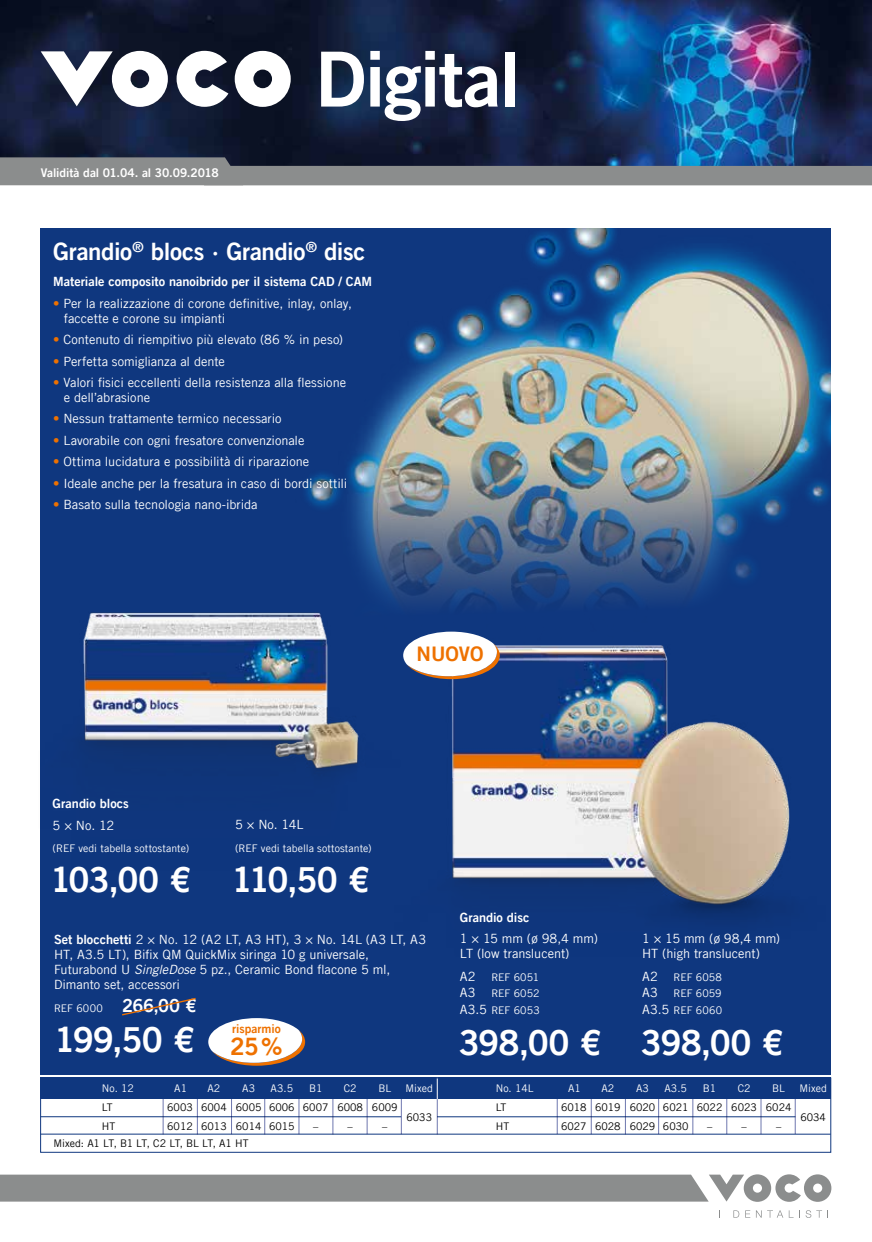
<style>
.page{position:relative;width:872px;height:1242px;background:#fff}
.page>*{position:absolute;margin:0;border:0;box-sizing:border-box;transform-origin:0 0}
.t1{font:76.05px "Trade Gothic LT Com Bd 2";letter-spacing:-.025em;color:#fff}
.t2{font:34.5px "Trade Gothic LT Com Bd 2";letter-spacing:-.03em;color:#fff}
.t3{font:24px "Trade Gothic LT Com Bd 2";letter-spacing:-.015em;color:#fff}
.t4{font:24px "Trade Gothic LT Com Bd 2";color:#ee7100}
.t5{font:20.1px "Trade Gothic LT Com Bd 2";color:#ee7100}
.t6{font:12.75px/15px "Trade Gothic LT Com";letter-spacing:-.005em;color:#fff}
.t7{font:12.75px "Trade Gothic LT Com Bd 2";color:#fff}
.t8{font:12px "Trade Gothic LT Com Bd 2";letter-spacing:-.005em;color:#fff}
.t9{font:12px "Trade Gothic LT Com Bd 2";color:#ee7100}
.t10{font:10.5px/16.5px "Trade Gothic LT Com";color:#fff;text-align:justify}
.t11{font:10.5px/18.8px "Trade Gothic LT Com";color:#000}
.s1{color:#ee7100}
.s2{font-family:"Trade Gothic LT Com Bd 2"}
.s3{font-style:italic}
.s4{font-family:"Trade Gothic LT Com Bd 2";font-size:18px}
.s5{font-size:12.75px}
</style>
<div class="page">
<svg style="left:0;top:1174px;width:831px;height:27px;background:#959797"></svg>
<div style="left:40px;top:228px;width:791px;height:846px;background:#0f377f"></div>
<img style="left:305px;top:228px;width:525px;height:349px">
<img style="left:82px;top:612px;width:277px;height:164px">
<img style="left:370px;top:577px;width:420px;height:341px">
<svg style="left:403px;top:631px;width:97px;height:48px"></svg>
<img style="left:0;top:0;width:872px;height:166px">
<hr style="left:625px;top:1098px;width:1px;height:36px;background:#6e77af">
<hr style="left:591px;top:1098px;width:1px;height:36px;background:#6e77af">
<hr style="left:658px;top:1098px;width:1px;height:36px;background:#6e77af">
<hr style="left:692px;top:1098px;width:1px;height:36px;background:#6e77af">
<hr style="left:726px;top:1098px;width:1px;height:36px;background:#6e77af">
<hr style="left:760px;top:1098px;width:1px;height:36px;background:#6e77af">
<hr style="left:795px;top:1098px;width:1px;height:36px;background:#6e77af">
<hr style="left:557px;top:1098px;width:1px;height:36px;background:#6e77af">
<hr style="left:231px;top:1098px;width:1px;height:36px;background:#6e77af">
<hr style="left:197px;top:1098px;width:1px;height:36px;background:#6e77af">
<hr style="left:163px;top:1098px;width:1px;height:36px;background:#6e77af">
<hr style="left:264px;top:1098px;width:1px;height:36px;background:#6e77af">
<hr style="left:298px;top:1098px;width:1px;height:36px;background:#6e77af">
<hr style="left:332px;top:1098px;width:1px;height:36px;background:#6e77af">
<hr style="left:367px;top:1098px;width:1px;height:36px;background:#6e77af">
<hr style="left:401px;top:1098px;width:1px;height:36px;background:#6e77af">
<div style="left:0;top:157px;width:243px;height:28px;background:#8b8d8d"></div>
<div style="left:204px;top:166px;width:668px;height:19px;background:#8b8d8d"></div>
<svg style="left:177px;top:51px;width:51px;height:56px"></svg>
<svg style="left:41px;top:51px;width:127px;height:56px"></svg>
<svg style="left:235px;top:51px;width:56px;height:56px"></svg>
<svg style="left:208px;top:1018px;width:97px;height:47px"></svg>
<svg style="left:122px;top:998px;width:74px;height:18px"></svg>
<hr style="left:437px;top:1098px;width:1px;height:36px;background:#6e77af">
<div style="left:446px;top:1077px;width:385px;height:22px;background:#0f377f"></div>
<hr style="left:41px;top:1116px;width:360px;height:1px;background:#0f377f">
<div style="left:40px;top:1077px;width:408px;height:22px;background:#0f377f"></div>
<hr style="left:437px;top:1116px;width:358px;height:1px;background:#0f377f">
<svg style="left:437px;top:1079px;width:1px;height:20px"></svg>
<hr style="left:40px;top:1133px;width:790px;height:1px;background:#0f377f">
<svg style="left:733px;top:1210px;width:6px;height:7px"></svg>
<svg style="left:745px;top:1210px;width:5px;height:7px"></svg>
<svg style="left:756px;top:1210px;width:5px;height:7px"></svg>
<svg style="left:767px;top:1210px;width:23px;height:7px"></svg>
<svg style="left:799px;top:1210px;width:29px;height:7px"></svg>
<div style="left:40px;top:1077px;width:791px;height:75px;border:1px solid #0f377f"></div>
<p class="t8" style="left:41px;top:165px;width:180px">Validità dal 01.04. al 30.09.2018</p>
<h1 class="t1" style="left:315px;top:32px;width:206px">Digital</h1>
<h3 class="t3" style="left:53px;top:236px;width:314px">Grandio<sup>®</sup> blocs ∙ Grandio<sup>®</sup> disc</h3>
<p class="t7" style="left:53px;top:274px;width:320px">Materiale composito nanoibrido per il sistema CAD / CAM</p>
<p class="t6" style="left:64px;top:296px;width:289px;text-indent:-11px"><span class="s1">•</span> Per la realizzazione di corone definitive, inlay, onlay, faccette e corone su impianti</p>
<p class="t6" style="left:53px;top:332px;width:291px"><span class="s1">•</span> Contenuto di riempitivo più elevato (86 % in peso)</p>
<p class="t6" style="left:53px;top:353px;width:173px"><span class="s1">•</span> Perfetta somiglianza al dente</p>
<p class="t6" style="left:64px;top:375px;width:284px;text-indent:-11px"><span class="s1">•</span> Valori fisici eccellenti della resistenza alla flessione e dell’abrasione</p>
<p class="t6" style="left:53px;top:411px;width:230px"><span class="s1">•</span> Nessun trattamente termico necessario</p>
<p class="t6" style="left:53px;top:432px;width:253px"><span class="s1">•</span> Lavorabile con ogni fresatore convenzionale</p>
<p class="t6" style="left:53px;top:454px;width:257px"><span class="s1">•</span> Ottima lucidatura e possibilità di riparazione</p>
<p class="t6" style="left:53px;top:475px;width:296px"><span class="s1">•</span> Ideale anche per la fresatura in caso di bordi sottili</p>
<p class="t6" style="left:53px;top:497px;width:206px"><span class="s1">•</span> Basato sulla tecnologia nano-ibrida</p>
<h3 class="t5" style="left:416px;top:641px;width:69px">NUOVO</h3>
<p class="t7" style="left:53px;top:796px;width:78px">Grandio blocs</p>
<p class="t6" style="left:53px;top:817px;width:63px">5 × No. 12</p>
<p class="t10" style="left:53px;top:840px;width:138px">(REF vedi tabella sottostante)</p>
<h2 class="t2" style="left:50px;top:858px;width:142px">103,00 €</h2>
<p class="t6" style="left:235px;top:817px;width:70px">5 × No. 14L</p>
<p class="t10" style="left:235px;top:839px;width:138px">(REF vedi tabella sottostante)</p>
<h2 class="t2" style="left:231px;top:858px;width:139px">110,50 €</h2>
<p class="t6" style="left:54px;top:932px;width:374px"><span class="s2">Set blocchetti</span> 2 × No. 12 (A2 LT, A3 HT), 3 × No. 14L (A3 LT, A3<br>HT, A3.5 LT), Bifix QM QuickMix siringa 10 g universale, Futurabond U <span class="s3">SingleDose</span> 5 pz., Ceramic Bond flacone 5 ml, Dimanto set, accessori</p>
<p class="t10" style="left:54px;top:1000px;width:144px">REF 6000 <span class="s4">266,00 €</span></p>
<h2 class="t2" style="left:54px;top:1018px;width:142px">199,50 €</h2>
<p class="t9" style="left:232px;top:1021px;width:50px">risparmio</p>
<h3 class="t4" style="left:230px;top:1032px;width:54px">25%</h3>
<p class="t7" style="left:460px;top:909px;width:71px">Grandio disc</p>
<p class="t6" style="left:460px;top:931px;width:140px">1 × 15 mm (ø 98,4 mm)<br>LT (low translucent)</p>
<p class="t10" style="left:460px;top:968px;width:81px"><span class="s5">A2</span> REF 6051<br><span class="s5">A3</span> REF 6052<br><span class="s5">A3.5</span> REF 6053</p>
<h2 class="t2" style="left:459px;top:1021px;width:144px">398,00 €</h2>
<p class="t6" style="left:642px;top:930px;width:140px">1 × 15 mm (ø 98,4 mm)<br>HT (high translucent)</p>
<p class="t10" style="left:642px;top:968px;width:82px"><span class="s5">A2</span> REF 6058<br><span class="s5">A3</span> REF 6059<br><span class="s5">A3.5</span> REF 6060</p>
<h2 class="t2" style="left:641px;top:1021px;width:144px">398,00 €</h2>
<p class="t10" style="left:102px;top:1080px;width:34px">No. 12</p>
<p class="t11" style="left:102px;top:1098px;width:15px">LT<br>HT</p>
<p class="t10" style="left:174px;top:1080px;width:14px">A1</p>
<p class="t10" style="left:207px;top:1080px;width:14px">A2</p>
<p class="t10" style="left:242px;top:1080px;width:14px">A3</p>
<p class="t10" style="left:271px;top:1080px;width:24px">A3.5</p>
<p class="t10" style="left:309px;top:1080px;width:15px">B1</p>
<p class="t10" style="left:344px;top:1080px;width:14px">C2</p>
<p class="t10" style="left:378px;top:1080px;width:14px">BL</p>
<p class="t10" style="left:405px;top:1080px;width:29px">Mixed</p>
<p class="t11" style="left:167px;top:1098px;width:232px">6003 6004 6005 6006 6007 6008 6009<br>6012 6013 6014 6015</p>
<p class="t11" style="left:313px;top:1116px;width:7px">–</p>
<p class="t11" style="left:347px;top:1116px;width:7px">–</p>
<p class="t11" style="left:382px;top:1116px;width:7px">–</p>
<p class="t11" style="left:406px;top:1107px;width:27px">6033</p>
<p class="t11" style="left:54px;top:1133px;width:196px">Mixed: A1 LT, B1 LT, C2 LT, BL LT, A1 HT</p>
<p class="t10" style="left:496px;top:1080px;width:39px">No. 14L</p>
<p class="t11" style="left:496px;top:1098px;width:15px">LT<br>HT</p>
<p class="t10" style="left:568px;top:1080px;width:14px">A1</p>
<p class="t10" style="left:601px;top:1080px;width:14px">A2</p>
<p class="t10" style="left:636px;top:1080px;width:14px">A3</p>
<p class="t10" style="left:664px;top:1080px;width:24px">A3.5</p>
<p class="t10" style="left:703px;top:1080px;width:15px">B1</p>
<p class="t10" style="left:737px;top:1080px;width:14px">C2</p>
<p class="t10" style="left:772px;top:1080px;width:14px">BL</p>
<p class="t10" style="left:799px;top:1080px;width:29px">Mixed</p>
<p class="t11" style="left:561px;top:1098px;width:232px">6018 6019 6020 6021 6022 6023 6024<br>6027 6028 6029 6030</p>
<p class="t11" style="left:707px;top:1116px;width:7px">–</p>
<p class="t11" style="left:741px;top:1116px;width:7px">–</p>
<p class="t11" style="left:776px;top:1116px;width:7px">–</p>
<p class="t11" style="left:800px;top:1107px;width:27px">6034</p>
</div>
